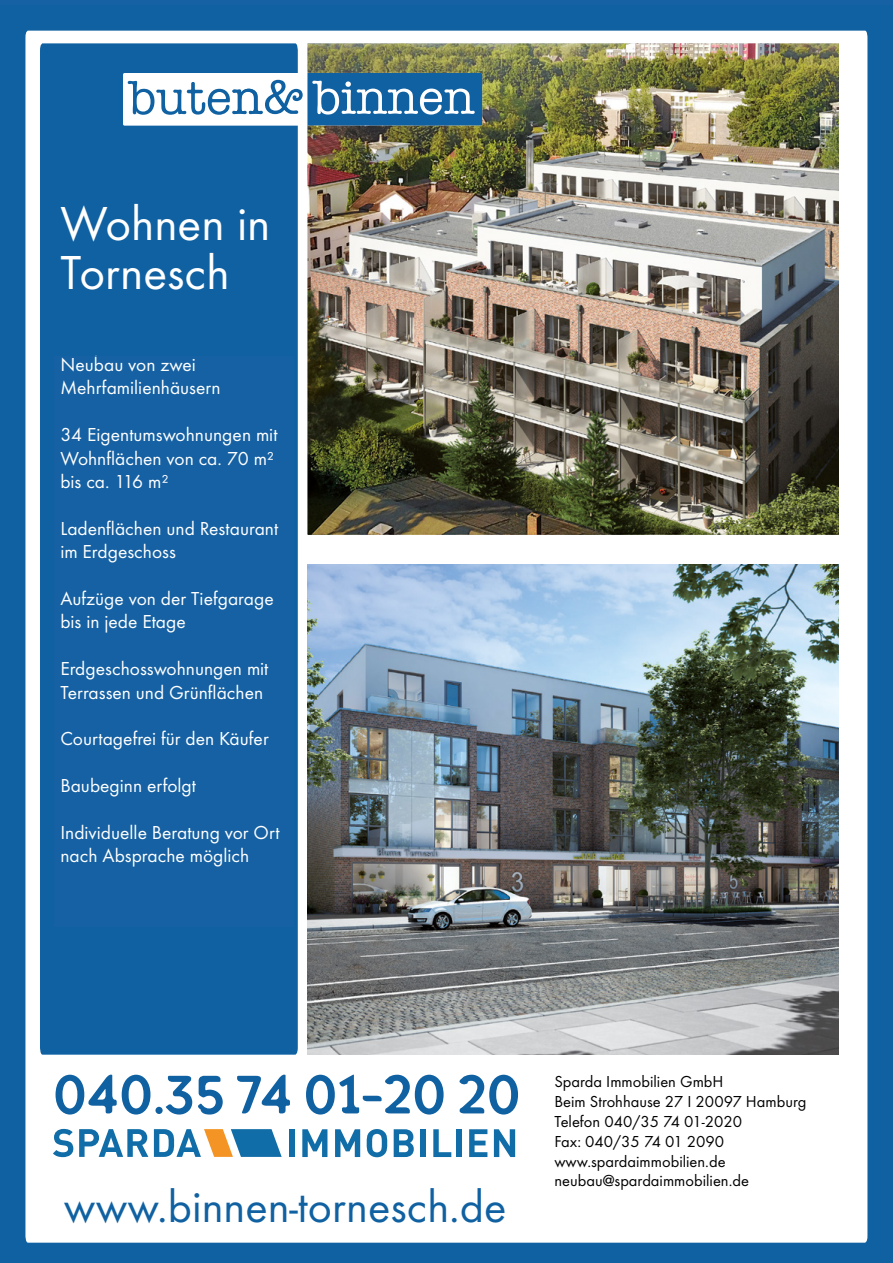
<style>
.page{position:relative;width:893px;height:1263px;background:#fff}
.page>*{position:absolute;margin:0;border:0;box-sizing:border-box;transform-origin:0 0}
.t1{font:49.5px/49.5px "Futura T";color:#fff}
.t2{font:46.5px "Futura T";color:#1061a2}
.t3{font:19.5px/23.4px "Futura T";color:#fff}
.t4{font:16.5px/19.8px "Futura T";color:#000}
.t5{font:11.4px "Futura T";color:#fff}
</style>
<div class="page">
<div style="left:0;top:5px;width:893px;height:1258px;background:#1061a2"></div>
<div style="left:25px;top:31px;width:842px;height:1212px;background:#fff"></div>
<svg style="left:40px;top:43px;width:258px;height:1012px"></svg>
<svg style="left:56px;top:1075px;width:462px;height:39px"></svg>
<svg style="left:53px;top:1129px;width:20px;height:28px"></svg>
<svg style="left:79px;top:1129px;width:69px;height:28px"></svg>
<svg style="left:154px;top:1129px;width:128px;height:28px"></svg>
<div style="left:289px;top:1129px;width:6px;height:28px;background:#116da8"></div>
<svg style="left:302px;top:1129px;width:25px;height:28px"></svg>
<svg style="left:335px;top:1129px;width:25px;height:28px"></svg>
<svg style="left:367px;top:1129px;width:20px;height:28px"></svg>
<svg style="left:394px;top:1129px;width:20px;height:28px"></svg>
<div style="left:420px;top:1129px;width:6px;height:28px;background:#116da8"></div>
<svg style="left:433px;top:1129px;width:18px;height:28px"></svg>
<div style="left:456px;top:1129px;width:6px;height:28px;background:#116da8"></div>
<svg style="left:469px;top:1129px;width:18px;height:28px"></svg>
<svg style="left:494px;top:1129px;width:21px;height:28px"></svg>
<div style="left:123px;top:73px;width:180px;height:53px;background:#fff;border-radius:2px"></div>
<svg style="left:128px;top:73px;width:179px;height:53px"></svg>
<img style="left:307px;top:43px;width:532px;height:492px">
<img style="left:307px;top:564px;width:532px;height:491px">
<div style="left:54px;top:356px;width:240px;height:571px;background:#1661a3"></div>
<h1 class="t1" style="left:61px;top:198px;width:211px">Wohnen in<br>Tornesch</h1>
<p class="t3" style="left:60px;top:353px;width:162px">Neubau von zwei<br>Mehrfamilienhäusern</p>
<p class="t3" style="left:60px;top:423px;width:219px">34 Eigentumswohnungen mit<br>Wohnflächen von ca. 70 m² bis ca. 116 m²</p>
<p class="t3" style="left:60px;top:516px;width:219px">Ladenflächen und Restaurant im Erdgeschoss</p>
<p class="t3" style="left:60px;top:587px;width:215px">Aufzüge von der Tiefgarage bis in jede Etage</p>
<p class="t3" style="left:60px;top:657px;width:210px">Erdgeschosswohnungen mit<br>Terrassen und Grünflächen</p>
<p class="t3" style="left:60px;top:727px;width:210px">Courtagefrei für den Käufer</p>
<p class="t3" style="left:60px;top:774px;width:137px">Baubeginn erfolgt</p>
<p class="t3" style="left:60px;top:821px;width:221px">Individuelle Beratung vor Ort nach Absprache möglich</p>
<p class="t5" style="left:267px;top:447px;width:8px">2</p>
<p class="t5" style="left:162px;top:470px;width:8px">2</p>
<h2 class="t2" style="left:64px;top:1179px;width:444px">www.binnen-tornesch.de</h2>
<p class="t4" style="left:554px;top:1072px;width:254px">Sparda Immobilien GmbH<br>Beim Strohhause 27 I 20097 Hamburg<br>Telefon 040/35 74 01-2020<br>Fax: 040/35 74 01 2090 www.spardaimmobilien.de neubau@spardaimmobilien.de</p>
</div>
